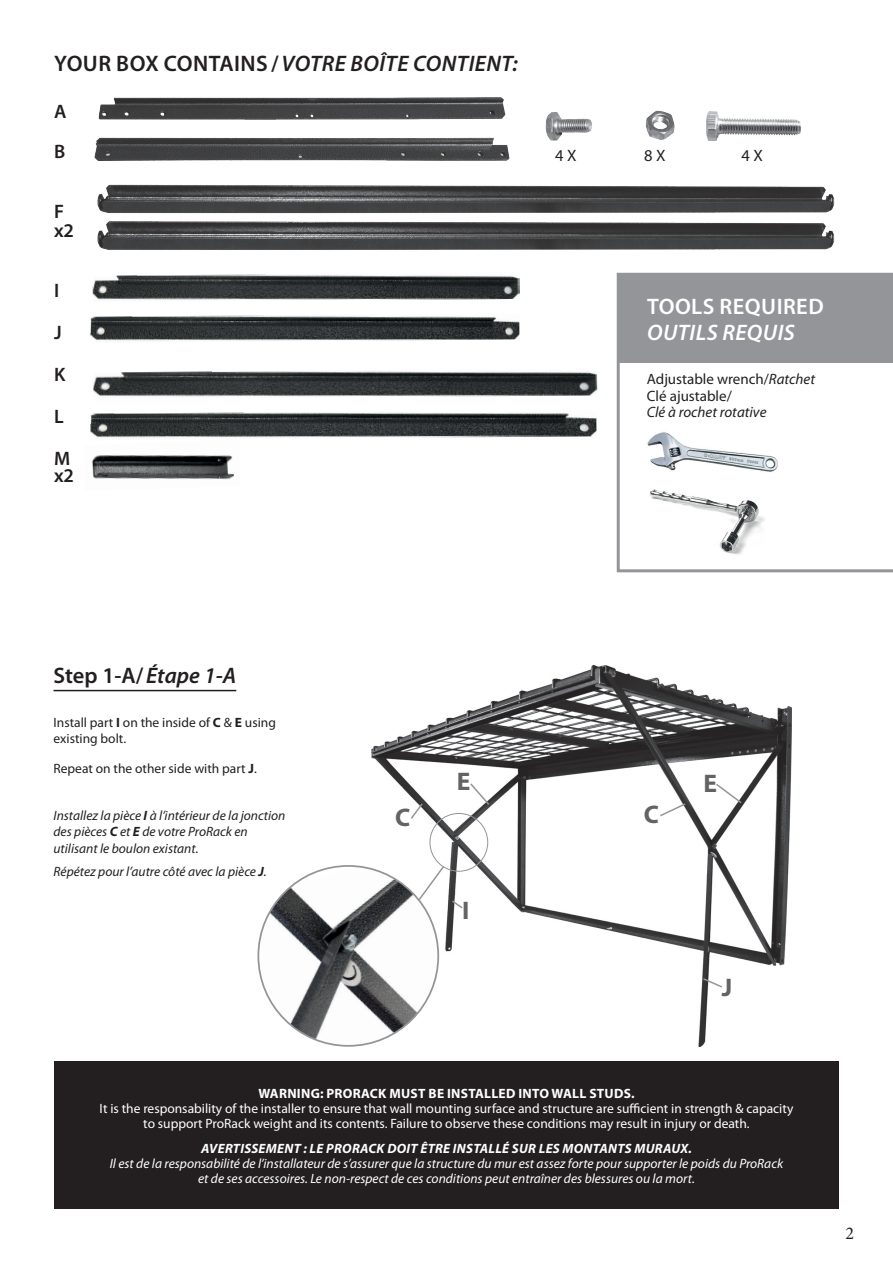
<style>
.page{position:relative;width:893px;height:1263px;background:#fff}
.page>*{position:absolute;margin:0;border:0;box-sizing:border-box;transform-origin:0 0}
.t1{font:700 25.5px "Myriad Pro";color:#636366}
.t2{font:italic 600 22.5px "Myriad Pro";letter-spacing:.02em;color:#231f20}
.t3{font:600 22.5px "Myriad Pro";color:#231f20}
.t4{font:600 22.5px "Myriad Pro";letter-spacing:.02em;color:#fff}
.t5{font:italic 600 22.5px "Myriad Pro";letter-spacing:.02em;color:#fff}
.t6{font:600 19.5px/42px "Myriad Pro";color:#231f20}
.t7{font:18px "Minion Pro";color:#231f20}
.t8{font:16.5px "Myriad Pro";color:#231f20}
.t9{font:15px/16.5px "Myriad Pro";color:#231f20}
.t10{font:italic 15px "Myriad Pro";color:#231f20}
.t11{font:13.5px/15px "Myriad Pro";color:#fff;text-align:center}
.t12{font:italic 13.5px/15px "Myriad Pro";color:#fff;text-align:center}
.t13{font:italic 13.5px/16.5px "Myriad Pro";color:#231f20}
.t14{font:13.5px/16.5px "Myriad Pro";color:#231f20}
.t15{font:italic 700 13.5px "Myriad Pro";letter-spacing:.02em;color:#fff}
.t16{font:700 13.5px "Myriad Pro";letter-spacing:.02em;color:#fff}
.s1{font-style:normal}
.s2{font-style:italic}
.s3{font-weight:700}
</style>
<div class="page">
<img style="left:372px;top:666px;width:419px;height:381px">
<hr style="left:54px;top:690px;width:182px;height:1px;background:#231f20">
<div style="left:429px;top:813px;width:59px;height:59px;border:1px solid #939598;border-radius:50%"></div>
<img style="left:260px;top:866px;width:178px;height:180px">
<div style="left:54px;top:1062px;width:785px;height:147px;background:#231f20"></div>
<svg style="left:417px;top:864px;width:47px;height:46px"></svg>
<svg style="left:409px;top:802px;width:15px;height:18px"></svg>
<svg style="left:469px;top:782px;width:22px;height:24px"></svg>
<svg style="left:658px;top:802px;width:29px;height:16px"></svg>
<svg style="left:714px;top:782px;width:29px;height:23px"></svg>
<svg style="left:702px;top:977px;width:22px;height:12px"></svg>
<img style="left:90px;top:315px;width:430px;height:26px">
<img style="left:90px;top:412px;width:507px;height:26px">
<img style="left:98px;top:97px;width:408px;height:23px">
<img style="left:97px;top:222px;width:738px;height:28px">
<img style="left:97px;top:184px;width:738px;height:38px">
<img style="left:94px;top:137px;width:416px;height:24px">
<img style="left:545px;top:112px;width:47px;height:29px">
<img style="left:646px;top:110px;width:29px;height:30px">
<svg style="left:617px;top:273px;width:276px;height:299px"></svg>
<div style="left:618px;top:274px;width:275px;height:89px;background:#939598"></div>
<img style="left:647px;top:485px;width:118px;height:71px">
<img style="left:93px;top:274px;width:427px;height:26px">
<img style="left:93px;top:371px;width:504px;height:26px">
<img style="left:707px;top:112px;width:94px;height:29px">
<img style="left:91px;top:454px;width:144px;height:26px">
<h2 class="t2" style="left:54px;top:51px;width:465px"><span class="s1">YOUR BOX CONTAINS /</span>VOTRE BOÎTE CONTIENT:</h2>
<h3 class="t6" style="left:54px;top:92px;width:14px;line-height:39.8px">A<br>B</h3>
<h3 class="t6" style="left:54px;top:202px;width:22px;line-height:19.5px">F x2</h3>
<h3 class="t6" style="left:54px;top:270px;width:18px">I<br>J<br>K<br>L<br>M</h3>
<h3 class="t6" style="left:54px;top:454px;width:22px">x2</h3>
<p class="t8" style="left:555px;top:146px;width:23px">4 X</p>
<p class="t8" style="left:644px;top:146px;width:23px">8 X</p>
<p class="t8" style="left:741px;top:146px;width:23px">4 X</p>
<h2 class="t4" style="left:647px;top:294px;width:178px">TOOLS REQUIRED</h2>
<h2 class="t5" style="left:647px;top:320px;width:149px">OUTILS REQUIS</h2>
<p class="t9" style="left:647px;top:371px;width:170px">Adjustable wrench/<span class="s2">Ratchet<br></span>Clé ajustable/</p>
<p class="t10" style="left:647px;top:404px;width:121px">Clé à rochet rotative</p>
<h2 class="t3" style="left:54px;top:663px;width:184px">Step 1-A/ <span class="s2">Étape 1-A</span></h2>
<p class="t14" style="left:54px;top:714px;width:224px">Install part <span class="s3">I</span> on the inside of <span class="s3">C</span> &amp; <span class="s3">E</span> using existing bolt.</p>
<p class="t14" style="left:54px;top:760px;width:205px">Repeat on the other side with part <span class="s3">J</span>.</p>
<p class="t13" style="left:54px;top:807px;width:233px">Installez la pièce <span class="s3">I</span> à l’intérieur de la jonction des pièces <span class="s3">C</span> et <span class="s3">E</span> de votre ProRack en utilisant le boulon existant.</p>
<p class="t13" style="left:54px;top:863px;width:215px">Répétez pour l’autre côté avec la pièce <span class="s3">J</span>.</p>
<h1 class="t1" style="left:457px;top:767px;width:15px">E</h1>
<h1 class="t1" style="left:703px;top:769px;width:15px">E</h1>
<h1 class="t1" style="left:395px;top:803px;width:17px">C</h1>
<h1 class="t1" style="left:644px;top:800px;width:17px">C</h1>
<h1 class="t1" style="left:462px;top:896px;width:9px">I</h1>
<h1 class="t1" style="left:722px;top:973px;width:12px">J</h1>
<p class="t16" style="left:258px;top:1085px;width:378px">WARNING: PRORACK MUST BE INSTALLED INTO WALL STUDS.</p>
<p class="t11" style="left:100px;top:1101px;width:695px">It is the responsability of the installer to ensure that wall mounting surface and structure are sufficient in strength &amp; capacity to support ProRack weight and its contents. Failure to observe these conditions may result in injury or death.</p>
<p class="t15" style="left:201px;top:1140px;width:492px">AVERTISSEMENT : LE PRORACK DOIT ÊTRE INSTALLÉ SUR LES MONTANTS MURAUX.</p>
<p class="t12" style="left:110px;top:1157px;width:675px">Il est de la responsabilité de l’installateur de s’assurer que la structure du mur est assez forte pour supporter le poids du ProRack et de ses accessoires. Le non-respect de ces conditions peut entraîner des blessures ou la mort.</p>
<h3 class="t7" style="left:845px;top:1221px;width:10px">2</h3>
</div>
